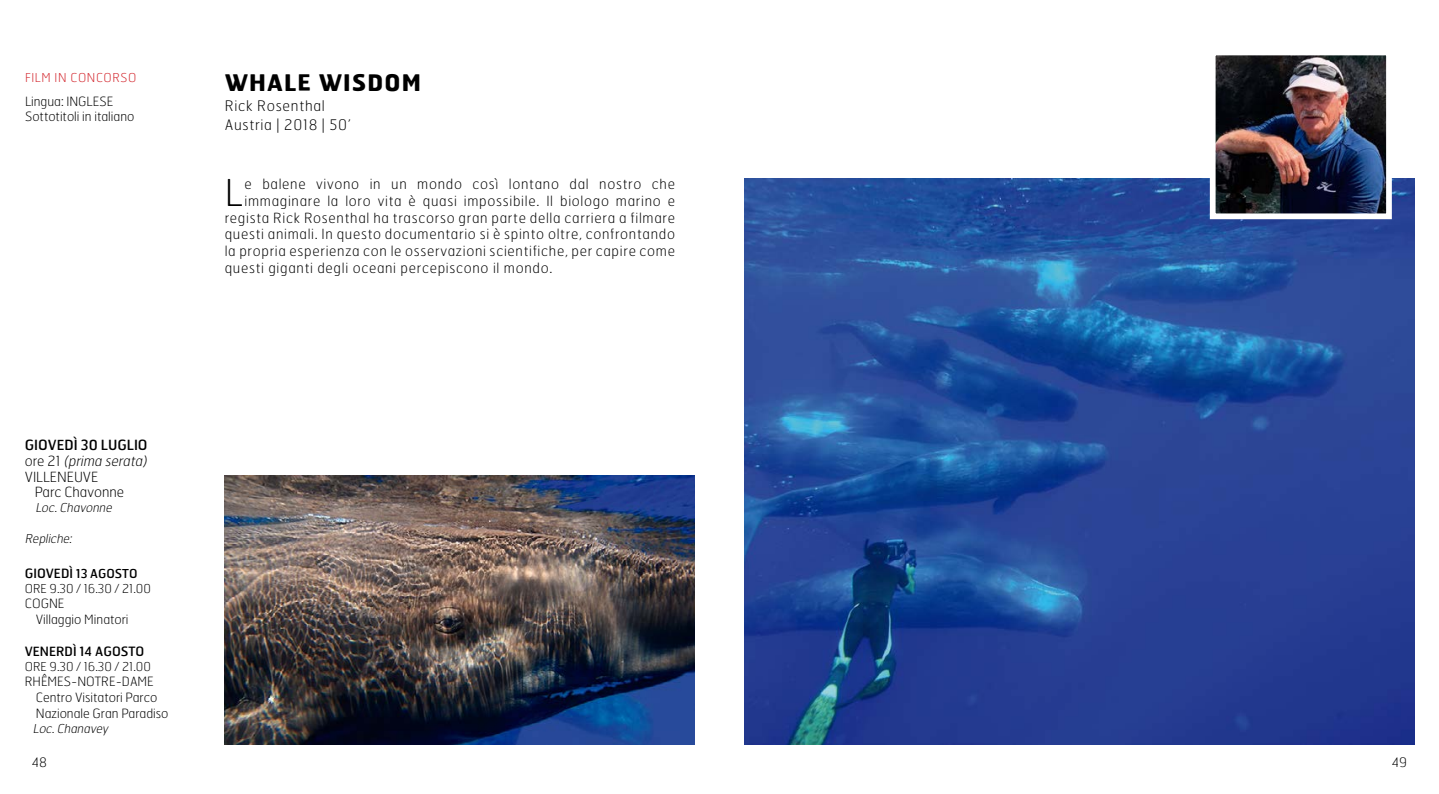
<style>
.page{position:relative;width:1439px;height:794px;background:#fff}
.page>*{position:absolute;margin:0;border:0;box-sizing:border-box;transform-origin:0 0}
.t1{font:100 36.93px "Hermes";color:#000}
.t2{font:700 22.75px "Hermes";letter-spacing:.05em;color:#000}
.t3{font:100 14.53px/19.2px "Hermes";letter-spacing:.05em;color:#000}
.t4{font:100 14px "Hermes";letter-spacing:.05em;color:#000}
.t5{font:100 14px "Hermes";color:#000}
.t6{font:italic 100 14px "Hermes";color:#000}
.t7{font:14px "Hermes";color:#000}
.t8{font:100 13.12px "Hermes";color:#000}
.t9{font:100 12.78px/15.8px "Hermes";color:#000}
.t10{font:12.78px "Hermes";color:#000}
.t11{font:100 12.25px/14.9px "Hermes";color:#000}
.t12{font:italic 100 12.25px "Hermes";color:#000}
.t13{font:100 12.25px "Hermes";letter-spacing:.05em;color:#d2232a}
.s1{font-style:normal}
.s2{font-weight:400;font-size:12.78px}
.s3{font-weight:400}
</style>
<div class="page">
<img style="left:744px;top:179px;width:670px;height:565px">
<img style="left:225px;top:475px;width:470px;height:269px">
<img style="left:1217px;top:57px;width:167px;height:155px">
<div style="left:1210px;top:50px;width:181px;height:169px;border:6px solid #fff"></div>
<p class="t13" style="left:25px;top:70px;width:113px">FILM IN CONCORSO</p>
<p class="t9" style="left:25px;top:93px;width:111px">Lingua: INGLESE<br>Sottotitoli in italiano</p>
<h2 class="t2" style="left:225px;top:68px;width:198px">WHALE WISDOM</h2>
<p class="t3" style="left:225px;top:95px;width:128px">Rick Rosenthal<br>Austria | 2018 | 50’</p>
<h1 class="t1" style="left:225px;top:169px;width:19px">L</h1>
<p class="t4" style="left:244px;top:175px;width:432px">e balene vivono in un mondo così lontano dal nostro che</p>
<p class="t4" style="left:244px;top:192px;width:432px">immaginare la loro vita è quasi impossibile. Il biologo marino e</p>
<p class="t4" style="left:225px;top:209px;width:452px">regista Rick Rosenthal ha trascorso gran parte della carriera a filmare</p>
<p class="t4" style="left:225px;top:226px;width:452px">questi animali. In questo documentario si è spinto oltre, confrontando</p>
<p class="t4" style="left:225px;top:242px;width:452px">la propria esperienza con le osservazioni scientifiche, per capire come</p>
<p class="t4" style="left:225px;top:259px;width:329px">questi giganti degli oceani percepiscono il mondo.</p>
<p class="t7" style="left:25px;top:436px;width:124px">GIOVEDÌ 30 LUGLIO</p>
<p class="t6" style="left:25px;top:452px;width:127px"><span class="s1">o r e 2 1</span> (prima serata)</p>
<p class="t5" style="left:25px;top:467px;width:75px">VILLENEUVE</p>
<p class="t5" style="left:35px;top:483px;width:91px">Parc Chavonne</p>
<p class="t12" style="left:35px;top:500px;width:81px">Loc.Chavonne</p>
<p class="t12" style="left:25px;top:530px;width:51px">Repliche:</p>
<p class="t11" style="left:25px;top:565px;width:128px"><span class="s2">GIOVEDÌ</span> <span class="s3">13 AGOSTO<br></span>ORE 9.30 / 16.30 / 21.00</p>
<p class="t9" style="left:36px;top:595px;width:94px;text-indent:-11px">COGNE<br>Villaggio Minatori</p>
<p class="t10" style="left:25px;top:643px;width:121px">VENERDÌ 14 AGOSTO</p>
<p class="t11" style="left:25px;top:658px;width:128px">ORE 9.30 / 16.30 / 21.00</p>
<p class="t9" style="left:36px;top:673px;width:134px;text-indent:-11px">RHÊMES-NOTRE-DAME<br>Centro Visitatori Parco<br>Nazionale Gran Paradiso</p>
<p class="t12" style="left:33px;top:720px;width:80px">Loc.Chanavey</p>
<p class="t8" style="left:32px;top:754px;width:17px">48</p>
<p class="t8" style="left:1391px;top:754px;width:17px">49</p>
</div>
